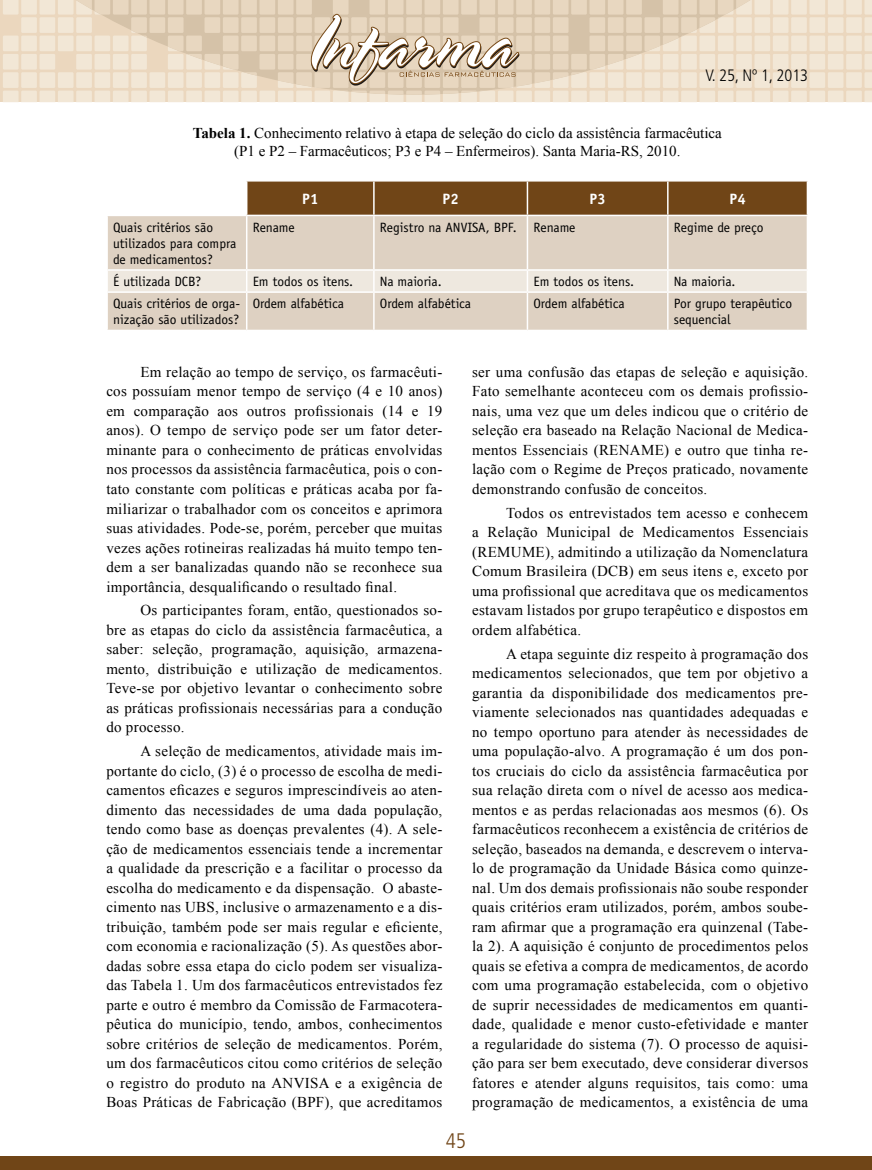
<style>
.page{position:relative;width:872px;height:1170px;background:#fff}
.page>*{position:absolute;margin:0;border:0;box-sizing:border-box;transform-origin:0 0}
.t1{font:300 condensed 21px "Frutiger";color:#704517}
.t2{font:300 condensed 16.5px "Frutiger";color:#000}
.t3{font:15px/19.5px "Times New Roman";letter-spacing:.02em;color:#000;text-align:justify}
.t4{font:15px/18px "Times New Roman";color:#000;text-align:center}
.t5{font:700 15px "Officina Sans";color:#fff}
.t6{font:13.5px/16.2px "Officina Sans";color:#000}
.t7{font:13.5px "Officina Sans";letter-spacing:-.02em;color:#000}
.s1{font-weight:700}
</style>
<div class="page">
<svg style="left:3px;top:0;width:869px;height:102px;background:#f0e3d0"></svg>
<svg style="left:42px;top:0;width:742px;height:95px;background:#e8d8c3"></svg>
<svg style="left:310px;top:14px;width:209px;height:72px"></svg>
<div style="left:0;top:1155px;width:872px;height:14px;background:#704517"></div>
<div style="left:247px;top:181px;width:559px;height:34px;background:#704517"></div>
<div style="left:108px;top:216px;width:698px;height:114px;background:#ded1c2"></div>
<hr style="left:373px;top:181px;width:1px;height:34px;background:#fff">
<hr style="left:526px;top:181px;width:2px;height:34px;background:#fff">
<hr style="left:667px;top:181px;width:1px;height:34px;background:#fff">
<hr style="left:246px;top:216px;width:1px;height:53px;background:#fff">
<hr style="left:373px;top:216px;width:1px;height:53px;background:#fff">
<hr style="left:526px;top:216px;width:2px;height:53px;background:#fff">
<hr style="left:667px;top:216px;width:1px;height:53px;background:#fff">
<hr style="left:106px;top:269px;width:141px;height:2px;background:#fff">
<hr style="left:247px;top:269px;width:127px;height:2px;background:#fff">
<hr style="left:374px;top:269px;width:153px;height:2px;background:#fff">
<hr style="left:527px;top:269px;width:141px;height:2px;background:#fff">
<hr style="left:668px;top:269px;width:140px;height:2px;background:#fff">
<div style="left:108px;top:270px;width:698px;height:21px;background:#eee8df"></div>
<hr style="left:106px;top:291px;width:141px;height:2px;background:#fff">
<hr style="left:247px;top:291px;width:127px;height:2px;background:#fff">
<hr style="left:246px;top:293px;width:1px;height:37px;background:#fff">
<hr style="left:374px;top:291px;width:153px;height:2px;background:#fff">
<hr style="left:373px;top:293px;width:1px;height:37px;background:#fff">
<hr style="left:527px;top:291px;width:141px;height:2px;background:#fff">
<hr style="left:526px;top:293px;width:2px;height:37px;background:#fff">
<hr style="left:668px;top:291px;width:140px;height:2px;background:#fff">
<hr style="left:667px;top:293px;width:1px;height:37px;background:#fff">
<p class="t2" style="left:705px;top:66px;width:104px">V. 25, Nº 1, 2013</p>
<p class="t4" style="left:193px;top:124px;width:530px"><span class="s1">Tabela 1.</span> Conhecimento relativo à etapa de seleção do ciclo da assistência farmacêutica (P1 e P2 – Farmacêuticos; P3 e P4 – Enfermeiros). Santa Maria-RS, 2010.</p>
<p class="t5" style="left:302px;top:189px;width:18px">P1</p>
<p class="t5" style="left:442px;top:189px;width:18px">P2</p>
<p class="t5" style="left:589px;top:189px;width:18px">P3</p>
<p class="t5" style="left:729px;top:189px;width:18px">P4</p>
<p class="t6" style="left:113px;top:219px;width:125px">Quais critérios são utilizados para compra de medicamentos?</p>
<p class="t6" style="left:253px;top:219px;width:44px">Rename</p>
<p class="t6" style="left:380px;top:219px;width:197px">Registro na ANVISA, BPF. Rename</p>
<p class="t6" style="left:674px;top:219px;width:91px">Regime de preço</p>
<p class="t6" style="left:113px;top:273px;width:90px">É utilizada DCB?</p>
<p class="t6" style="left:253px;top:273px;width:102px">Em todos os itens.</p>
<p class="t7" style="left:380px;top:273px;width:63px">Na maioria.</p>
<p class="t6" style="left:533px;top:273px;width:102px">Em todos os itens.</p>
<p class="t7" style="left:674px;top:273px;width:63px">Na maioria.</p>
<p class="t6" style="left:113px;top:295px;width:129px">Quais critérios de orga&shy;nização são utilizados?</p>
<p class="t6" style="left:253px;top:295px;width:93px">Ordem alfabética</p>
<p class="t6" style="left:380px;top:295px;width:93px">Ordem alfabética</p>
<p class="t6" style="left:533px;top:295px;width:93px">Ordem alfabética</p>
<p class="t6" style="left:674px;top:295px;width:120px">Por grupo terapêutico sequencial</p>
<p class="t3" style="left:106px;top:362px;width:337px;text-indent:34px">Em relação ao tempo de serviço, os farmacêuti&shy;cos possuíam menor tempo de serviço (4 e 10 anos) em comparação aos outros profissionais (14 e 19 anos). O tempo de serviço pode ser um fator deter&shy;minante para o conhecimento de práticas envolvidas nos processos da assistência farmacêutica, pois o con&shy;tato constante com políticas e práticas acaba por fa&shy;miliarizar o trabalhador com os conceitos e aprimora suas atividades. Pode-se, porém, perceber que muitas vezes ações rotineiras realizadas há muito tempo ten&shy;dem a ser banalizadas quando não se reconhece sua importância, desqualificando o resultado final.</p>
<p class="t3" style="left:106px;top:600px;width:338px;text-indent:34px">Os participantes foram, então, questionados so&shy;bre as etapas do ciclo da assistência farmacêutica, a saber: seleção, programação, aquisição, armazena&shy;mento, distribuição e utilização de medicamentos.<br>Teve-se por objetivo levantar o conhecimento sobre as práticas profissionais necessárias para a condução do processo.</p>
<p class="t3" style="left:106px;top:741px;width:338px;text-indent:34px">A seleção de medicamentos, atividade mais im&shy;portante do ciclo, (3) é o processo de escolha de medi&shy;camentos eficazes e seguros imprescindíveis ao aten&shy;dimento das necessidades de uma dada população, tendo como base as doenças prevalentes (4). A sele&shy;ção de medicamentos essenciais tende a incrementar a qualidade da prescrição e a facilitar o processo da escolha do medicamento e da dispensação. O abaste&shy;cimento nas UBS, inclusive o armazenamento e a dis&shy;tribuição, também pode ser mais regular e eficiente, com economia e racionalização (5). As questões abor&shy;dadas sobre essa etapa do ciclo podem ser visualiza&shy;das Tabela 1. Um dos farmacêuticos entrevistados fez parte e outro é membro da Comissão de Farmacotera&shy;pêutica do município, tendo, ambos, conhecimentos sobre critérios de seleção de medicamentos. Porém, um dos farmacêuticos citou como critérios de seleção o registro do produto na ANVISA e a exigência de Boas Práticas de Fabricação (BPF), que acreditamos</p>
<p class="t3" style="left:472px;top:362px;width:337px">ser uma confusão das etapas de seleção e aquisição.<br>Fato semelhante aconteceu com os demais profissio&shy;nais, uma vez que um deles indicou que o critério de seleção era baseado na Relação Nacional de Medica&shy;mentos Essenciais (RENAME) e outro que tinha re&shy;lação com o Regime de Preços praticado, novamente demonstrando confusão de conceitos.</p>
<p class="t3" style="left:472px;top:502px;width:337px;text-indent:34px">Todos os entrevistados tem acesso e conhecem a Relação Municipal de Medicamentos Essenciais (REMUME), admitindo a utilização da Nomenclatura Comum Brasileira (DCB) em seus itens e, exceto por uma profissional que acreditava que os medicamentos estavam listados por grupo terapêutico e dispostos em ordem alfabética.</p>
<p class="t3" style="left:472px;top:643px;width:337px;text-indent:34px">A etapa seguinte diz respeito à programação dos medicamentos selecionados, que tem por objetivo a garantia da disponibilidade dos medicamentos pre&shy;viamente selecionados nas quantidades adequadas e no tempo oportuno para atender às necessidades de uma população-alvo. A programação é um dos pon&shy;tos cruciais do ciclo da assistência farmacêutica por sua relação direta com o nível de acesso aos medica&shy;mentos e as perdas relacionadas aos mesmos (6). Os farmacêuticos reconhecem a existência de critérios de seleção, baseados na demanda, e descrevem o interva&shy;lo de programação da Unidade Básica como quinze&shy;nal. Um dos demais profissionais não soube responder quais critérios eram utilizados, porém, ambos soube&shy;ram afirmar que a programação era quinzenal (Tabe&shy;la 2). A aquisição é conjunto de procedimentos pelos quais se efetiva a compra de medicamentos, de acordo com uma programação estabelecida, com o objetivo de suprir necessidades de medicamentos em quanti&shy;dade, qualidade e menor custo-efetividade e manter a regularidade do sistema (7). O processo de aquisi&shy;ção para ser bem executado, deve considerar diversos fatores e atender alguns requisitos, tais como: uma programação de medicamentos, a existência de uma</p>
<h1 class="t1" style="left:446px;top:1128px;width:22px">45</h1>
</div>
